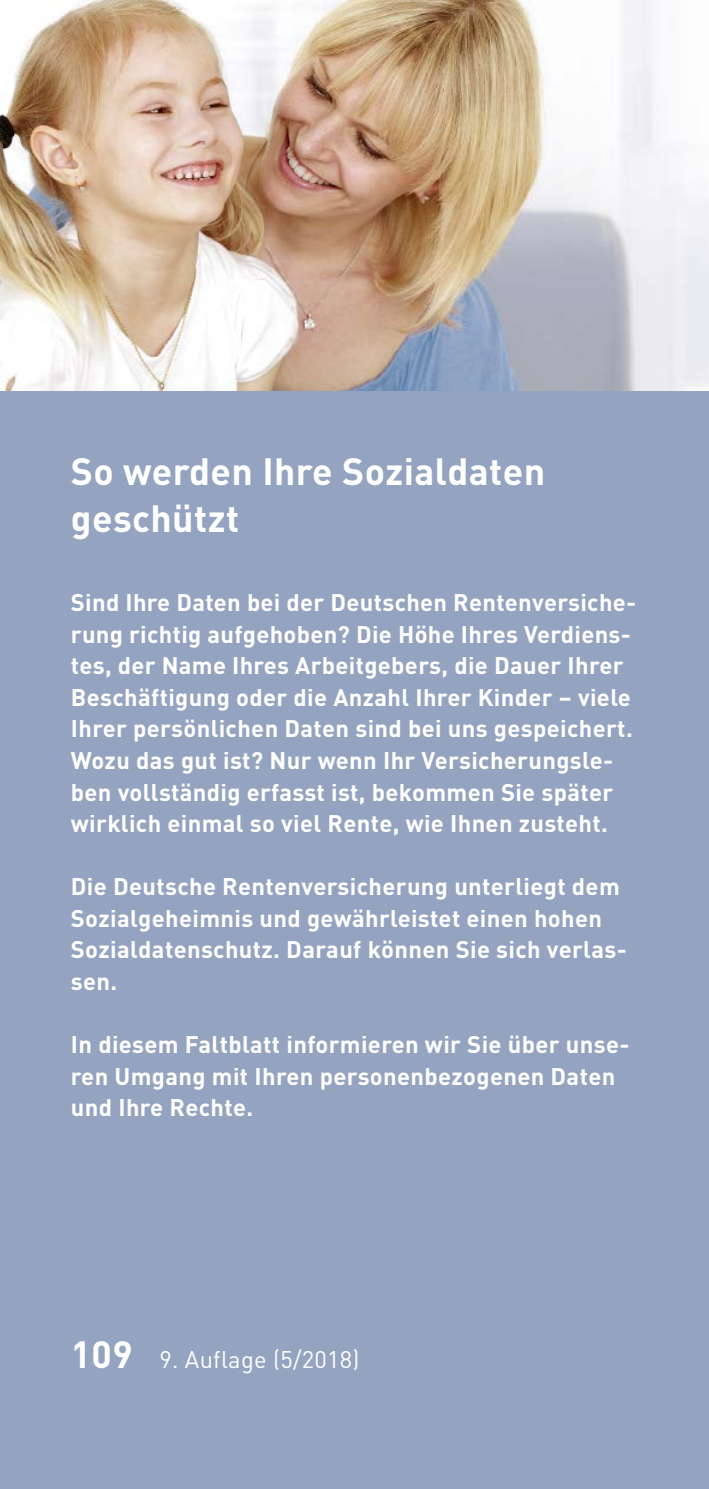
<style>
.page{position:relative;width:709px;height:1489px;background:#fff}
.page>*{position:absolute;margin:0;border:0;box-sizing:border-box;transform-origin:0 0}
.t1{font:700 37.5px/47.2px "DIN";letter-spacing:.01em;color:#fff}
.t2{font:700 23.75px/31.5px "DIN";letter-spacing:.015em;color:#fff}
.t3{font:23.75px "DIN";letter-spacing:.01em;color:#fff}
.s1{font-weight:700;font-size:37.5px}
</style>
<div class="page">
<div style="left:0;top:390px;width:709px;height:1098px;background:#94a4c0"></div>
<img style="left:0;top:0;width:709px;height:390px">
<h1 class="t1" style="left:71px;top:446px;width:476px">So werden Ihre Sozialdaten geschützt</h1>
<p class="t2" style="left:71px;top:586px;width:567px">Sind Ihre Daten bei der Deutschen Rentenversiche&shy;rung richtig aufgehoben? Die Höhe Ihres Verdiens&shy;tes, der Name Ihres Arbeitgebers, die Dauer Ihrer Beschäftigung oder die Anzahl Ihrer Kinder – viele Ihrer persönlichen Daten sind bei uns gespeichert.<br>Wozu das gut ist? Nur wenn Ihr Versicherungsle&shy;ben vollständig erfasst ist, bekommen Sie später wirklich einmal so viel Rente, wie Ihnen zusteht.</p>
<p class="t2" style="left:71px;top:869px;width:557px">Die Deutsche Rentenversicherung unterliegt dem Sozialgeheimnis und gewährleistet einen hohen Sozialdatenschutz. Darauf können Sie sich verlas&shy;sen.</p>
<p class="t2" style="left:71px;top:1027px;width:560px">In diesem Faltblatt informieren wir Sie über unse&shy;ren Umgang mit Ihren personenbezogenen Daten und Ihre Rechte.</p>
<p class="t3" style="left:71px;top:1344px;width:290px"><span class="s1">109</span> 9. Auflage (5/2018)</p>
</div>
